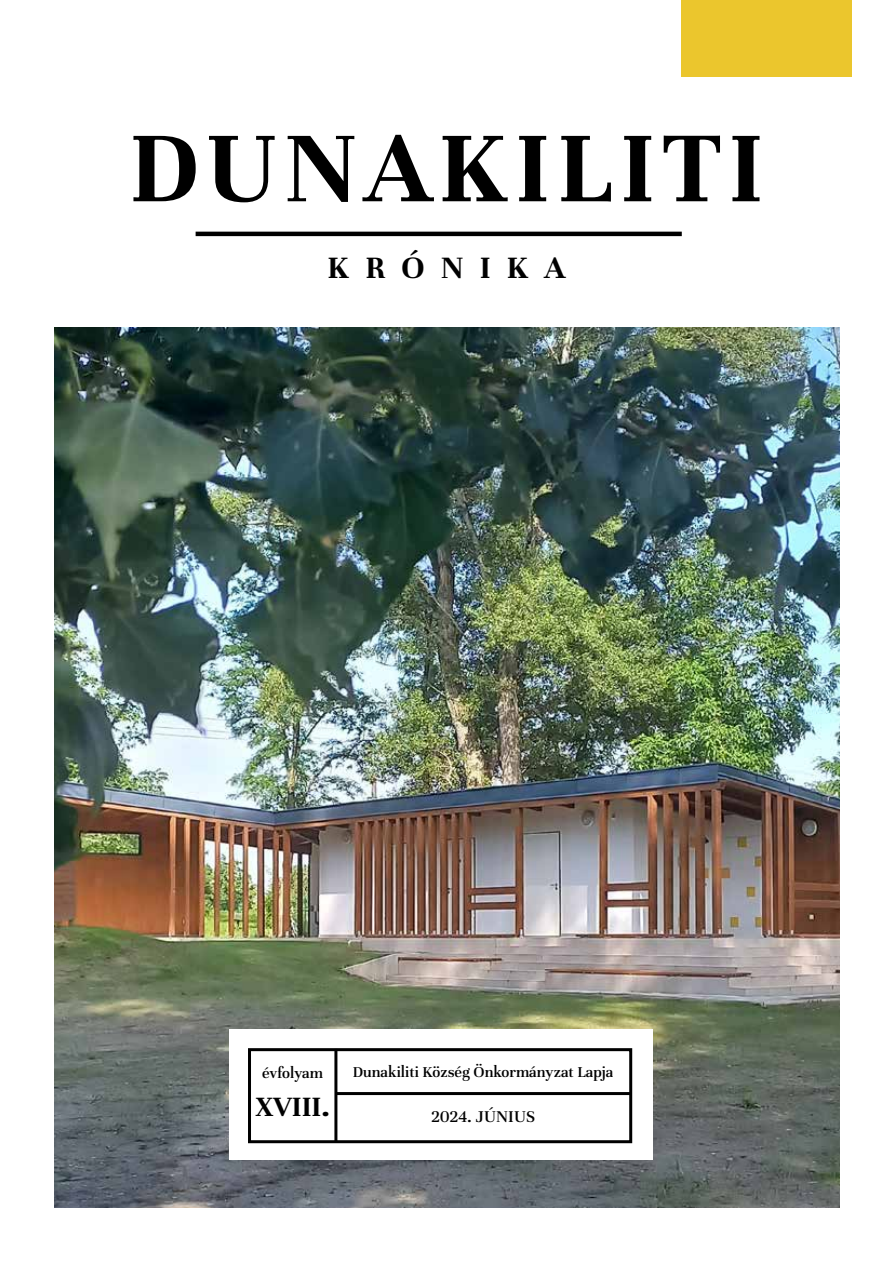
<style>
.page{position:relative;width:893px;height:1263px;background:#fff}
.page>*{position:absolute;margin:0;border:0;box-sizing:border-box;transform-origin:0 0}
.t1{font:700 109.5px "Unna";letter-spacing:.06em;color:#000}
.t2{font:700 34.05px "Unna";letter-spacing:.47em;color:#000}
.t3{font:700 30.6px "Unna";color:#000}
.t4{font:500 18px "Unna";letter-spacing:.01em;color:#000}
.t5{font:500 16.5px "Unna";color:#000}
</style>
<div class="page">
<hr style="left:196px;top:232px;width:486px;height:4px;background:#000">
<img style="left:55px;top:327px;width:785px;height:881px">
<div style="left:229px;top:1030px;width:424px;height:130px;background:#fff"></div>
<div style="left:248px;top:1048px;width:384px;height:95px;border:3px solid #000"></div>
<hr style="left:334px;top:1049px;width:3px;height:93px;background:#000">
<hr style="left:335px;top:1092px;width:296px;height:3px;background:#000">
<div style="left:682px;top:0;width:170px;height:77px;background:#ebc62d"></div>
<h1 class="t1" style="left:129px;top:89px;width:636px">DUNAKILITI</h1>
<h2 class="t2" style="left:328px;top:244px;width:239px">KRÓNIKA</h2>
<p class="t5" style="left:262px;top:1061px;width:62px">évfolyam</p>
<p class="t5" style="left:353px;top:1060px;width:262px">Dunakiliti Község Önkormányzat Lapja</p>
<h3 class="t3" style="left:255px;top:1084px;width:76px">XVIII.</h3>
<p class="t4" style="left:431px;top:1103px;width:106px">2024. JÚNIUS</p>
</div>
